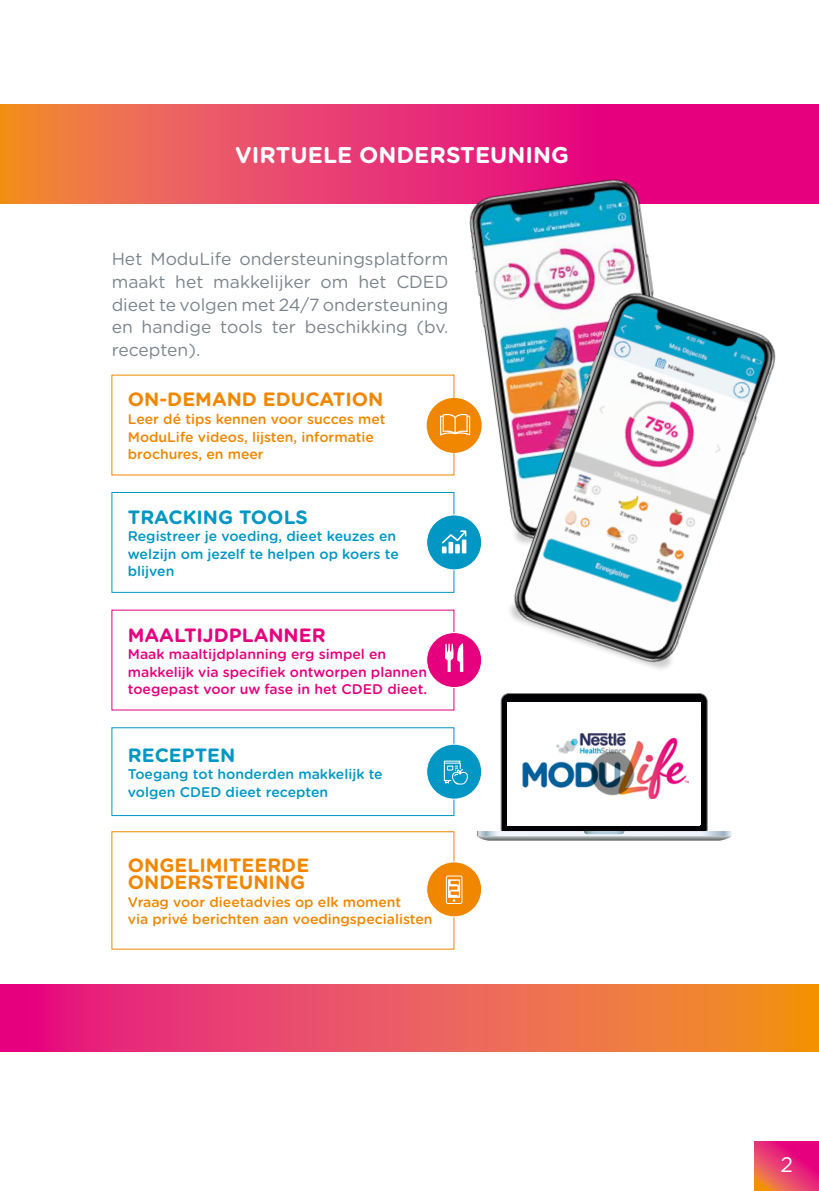
<style>
.page{position:relative;width:819px;height:1191px;background:#fff}
.page>*{position:absolute;margin:0;border:0;box-sizing:border-box;transform-origin:0 0}
.t1{font:700 22.75px "Gotham Rounded";color:#fff}
.t2{font:21px "Gotham Rounded";color:#fff}
.t3{font:700 19.25px/17.5px "Gotham Rounded";color:#f18700}
.t4{font:700 19.25px "Gotham Rounded";color:#0097c5}
.t5{font:700 19.25px "Gotham Rounded";color:#e6007d}
.t6{font:17.5px/22.8px "Gotham Rounded";color:#7c858b;text-align:justify}
.t7{font:500 14px/17.5px "Gotham Rounded";color:#f18700}
.t8{font:500 14px/17.5px "Gotham Rounded";color:#0097c5}
.t9{font:500 14px/17.5px "Gotham Rounded";color:#e6007d}
</style>
<div class="page">
<svg style="left:754px;top:1141px;width:65px;height:50px;background:#e8356c"></svg>
<svg style="left:0;top:984px;width:819px;height:67px;background:#eb575a"></svg>
<svg style="left:0;top:104px;width:819px;height:99px;background:#e93b69"></svg>
<svg style="left:477px;top:693px;width:254px;height:147px"></svg>
<div style="left:507px;top:702px;width:193px;height:124px;background:#fff"></div>
<img style="left:522px;top:733px;width:166px;height:65px">
<img style="left:588px;top:749px;width:48px;height:46px">
<img style="left:439px;top:158px;width:266px;height:406px">
<img style="left:477px;top:263px;width:299px;height:411px">
<div style="left:426px;top:744px;width:55px;height:55px;background:#0097c5;border-radius:50%"></div>
<div style="left:426px;top:744px;width:56px;height:55px;border:1px solid #fff;border-radius:50%"></div>
<svg style="left:443px;top:760px;width:25px;height:24px"></svg>
<div style="left:426px;top:632px;width:55px;height:55px;background:#e6007d;border-radius:27px"></div>
<div style="left:426px;top:632px;width:56px;height:56px;border:1px solid #fff;border-radius:50%"></div>
<svg style="left:445px;top:643px;width:18px;height:29px"></svg>
<div style="left:112px;top:492px;width:342px;height:100px;border:1px solid #0097c5"></div>
<div style="left:426px;top:515px;width:55px;height:55px;background:#0097c5;border-radius:50%"></div>
<div style="left:426px;top:515px;width:56px;height:55px;border:1px solid #fff;border-radius:50%"></div>
<svg style="left:441px;top:530px;width:25px;height:23px"></svg>
<div style="left:426px;top:398px;width:55px;height:55px;background:#f18700;border-radius:50%"></div>
<svg style="left:440px;top:414px;width:30px;height:21px"></svg>
<div style="left:426px;top:862px;width:55px;height:55px;background:#f18700;border-radius:50%"></div>
<div style="left:426px;top:861px;width:56px;height:56px;border:1px solid #fff;border-radius:50%"></div>
<svg style="left:446px;top:875px;width:16px;height:29px"></svg>
<h1 class="t1" style="left:235px;top:138px;width:335px">VIRTUELE ONDERSTEUNING</h1>
<p class="t6" style="left:112px;top:247px;width:338px">Het ModuLife ondersteuningsplatform maakt het makkelijker om het CDED dieet te volgen met 24/7 ondersteuning en handige tools ter beschikking (bv. recepten).</p>
<h3 class="t3" style="left:128px;top:390px;width:257px">ON-DEMAND EDUCATION</h3>
<p class="t7" style="left:128px;top:410px;width:259px">Leer dé tips kennen voor succes met<br>ModuLife videos, lijsten, informatie brochures, en meer</p>
<h3 class="t4" style="left:128px;top:503px;width:181px">TRACKING TOOLS</h3>
<p class="t8" style="left:128px;top:527px;width:272px">Registreer je voeding, dieet keuzes en welzijn om jezelf te helpen op koers te blijven</p>
<h3 class="t5" style="left:128px;top:620px;width:199px">MAALTIJDPLANNER</h3>
<p class="t9" style="left:128px;top:644px;width:301px">Maak maaltijdplanning erg simpel en makkelijk via specifiek ontworpen plannen toegepast voor uw fase in het CDED dieet.</p>
<h3 class="t4" style="left:128px;top:741px;width:109px">RECEPTEN</h3>
<p class="t8" style="left:128px;top:765px;width:256px">Toegang tot honderden makkelijk te volgen CDED dieet recepten</p>
<h3 class="t3" style="left:128px;top:855px;width:183px">ONGELIMITEERDE<br>ONDERSTEUNING</h3>
<p class="t7" style="left:128px;top:892px;width:306px">Vraag voor dieetadvies op elk moment<br>via privé berichten aan voedingspecialisten</p>
<h2 class="t2" style="left:780px;top:1150px;width:14px">2</h2>
</div>
